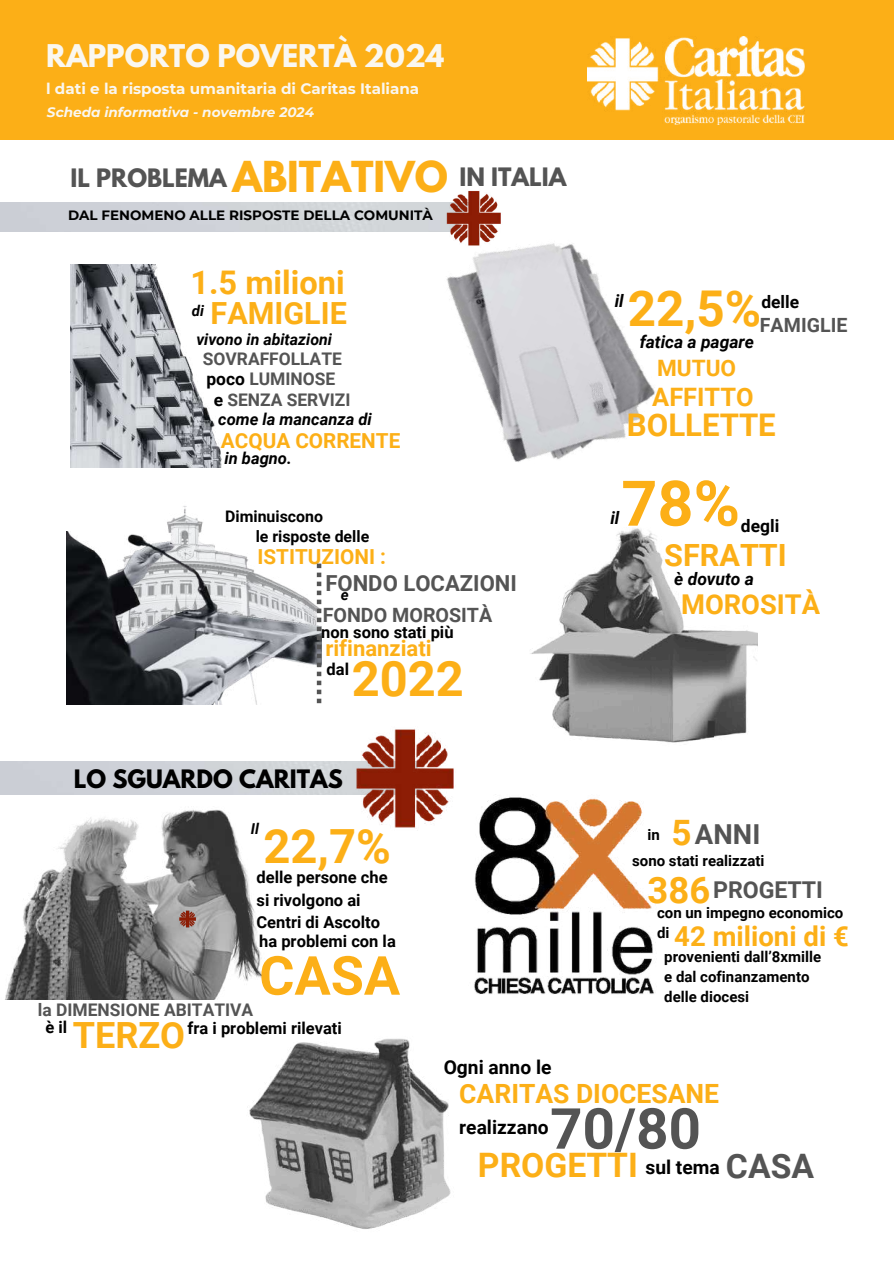
<style>
.page{position:relative;width:894px;height:1264px;background:#fff}
.page>*{position:absolute;margin:0;border:0;box-sizing:border-box;transform-origin:0 0}
.t1{font:700 63px "Roboto";color:#fcaf17}
.t2{font:700 56.55px "Roboto";color:#545454}
.t3{font:700 53.85px "Roboto";color:#fcaf17}
.t4{font:700 49.35px "Roboto";color:#fcaf17}
.t5{font:700 48.9px "Roboto";color:#fcaf17}
.t6{font:700 47.1px "Roboto";color:#fcaf17}
.t7{font:700 36.45px "Roboto";color:#fcaf17}
.t8{font:700 36.15px "Roboto";color:#fcaf17}
.t9{font:700 33.75px "Roboto";color:#fcaf17}
.t10{font:700 32.55px "Roboto";color:#fcaf17}
.t11{font:700 31.2px "Roboto";color:#fcaf17}
.t12{font:700 30.6px "Roboto";color:#fcaf17}
.t13{font:700 30.45px "Roboto";color:#fcaf17}
.t14{font:700 27.75px "League Spartan";color:#faf7f0}
.t15{font:700 27.45px "Roboto";color:#fcaf17}
.t16{font:700 27.45px "Roboto";color:#545454}
.t17{font:700 27.3px "Roboto";color:#fcaf17}
.t18{font:700 26.55px "Roboto";color:#fcaf17}
.t19{font:700 25.35px "Roboto";color:#fcaf17}
.t20{font:700 23.1px "Roboto";color:#545454}
.t21{font:700 22.65px "Roboto";color:#fcaf17}
.t22{font:700 22.5px "League Spartan";color:#545454}
.t23{font:700 22.5px "League Spartan";color:#000}
.t24{font:700 22.05px "Roboto";color:#545454}
.t25{font:700 22.05px "Roboto";color:#fcaf17}
.t26{font:700 20.7px "Roboto";color:#fcaf17}
.t27{font:700 19.65px "Roboto";color:#545454}
.t28{font:700 19.2px "Roboto";color:#000}
.t29{font:700 17.4px/20px "Roboto";color:#545454}
.t30{font:italic 700 17.4px "Roboto";color:#000}
.t31{font:700 17.4px "Roboto";color:#000}
.t32{font:700 16.5px/22.5px "Roboto";color:#000}
.t33{font:italic 700 16.5px "Roboto";color:#000}
.t34{font:700 15.9px/19.4px "Roboto";color:#000}
.t35{font:italic 700 15.9px "Roboto";color:#000}
.t36{font:700 15.15px "Montserrat";color:#faf7f0}
.t37{font:700 15px/20.2px "Roboto";color:#000}
.t38{font:italic 700 15px "Roboto";color:#000}
.t39{font:italic 700 13.65px "Montserrat";color:#faf7f0}
.t40{font:700 13.5px "Montserrat";color:#000}
.s1{font-size:37.8px;color:#fcaf17}
.s2{color:#000}
.s3{font-size:34.95px;color:#fcaf17}
.s4{font-size:19.2px;color:#000}
.s5{color:#545454}
</style>
<div class="page">
<div style="left:0;top:0;width:893px;height:139px;background:#fcaf17"></div>
<img style="left:587px;top:36px;width:217px;height:88px">
<img style="left:355px;top:728px;width:99px;height:100px">
<img style="left:70px;top:265px;width:152px;height:202px">
<img style="left:377px;top:231px;width:278px;height:231px">
<img style="left:167px;top:506px;width:36px;height:25px">
<img style="left:66px;top:531px;width:255px;height:173px">
<svg style="left:317px;top:563px;width:4px;height:140px"></svg>
<img style="left:530px;top:528px;width:226px;height:215px">
<img style="left:0;top:779px;width:290px;height:170px">
<img style="left:180px;top:910px;width:17px;height:20px">
<img style="left:446px;top:191px;width:56px;height:65px">
<img style="left:5px;top:949px;width:446px;height:280px">
<img style="left:474px;top:797px;width:180px;height:198px">
<h3 class="t14" style="left:46px;top:42px;width:399px">RAPPORTO POVERTÀ 2024</h3>
<p class="t39" style="left:47px;top:103px;width:268px">Scheda informativa - novembre 2024</p>
<p class="t36" style="left:46px;top:80px;width:374px">l dati e la risposta umanitaria di Caritas Italiana</p>
<h3 class="t22" style="left:70px;top:167px;width:497px">IL PROBLEMA <span class="s1">ABITATIVO</span> IN ITALIA</h3>
<p class="t40" style="left:68px;top:207px;width:366px">DAL FENOMENO ALLE RISPOSTE DELLA COMUNITÀ</p>
<h3 class="t10" style="left:190px;top:264px;width:156px">1.5 milioni</h3>
<h3 class="t13" style="left:192px;top:295px;width:156px"><sup>di</sup> FAMIGLIE</h3>
<p class="t35" style="left:196px;top:330px;width:137px">vivono in abitazioni</p>
<p class="t29" style="left:203px;top:349px;width:140px">SOVRAFFOLLATE <span class="s2">poco</span> LUMINOSE</p>
<p class="t29" style="left:214px;top:390px;width:138px"><span class="s2">e</span> SENZA SERVIZI</p>
<p class="t33" style="left:218px;top:409px;width:155px">come la mancanza di</p>
<p class="t26" style="left:221px;top:428px;width:181px">ACQUA CORRENTE</p>
<p class="t33" style="left:224px;top:449px;width:69px">in bagno.</p>
<p class="t34" style="left:255px;top:507px;width:115px;text-indent:-30px">Diminuiscono<br>le risposte delle</p>
<h3 class="t24" style="left:325px;top:570px;width:193px">FONDO LOCAZIONI</h3>
<p class="t27" style="left:322px;top:603px;width:171px">FONDO MOROSITÀ</p>
<p class="t32" style="left:321px;top:621px;width:134px">non sono stati più</p>
<p class="t32" style="left:326px;top:658px;width:24px">dal</p>
<p class="t26" style="left:257px;top:544px;width:130px">ISTITUZIONI :</p>
<p class="t38" style="left:340px;top:585px;width:9px">e</p>
<h3 class="t25" style="left:325px;top:635px;width:108px">rifinanziati</h3>
<h3 class="t5" style="left:351px;top:650px;width:114px">2022</h3>
<h3 class="t23" style="left:74px;top:767px;width:270px">LO SGUARDO CARITAS</h3>
<p class="t38" style="left:251px;top:820px;width:10px">Il</p>
<p class="t32" style="left:256px;top:866px;width:132px">delle persone che si rivolgono ai<br>Centri di Ascolto</p>
<h3 class="t6" style="left:263px;top:819px;width:129px">22,7%</h3>
<p class="t32" style="left:259px;top:930px;width:138px">ha problemi con la</p>
<h3 class="t3" style="left:259px;top:944px;width:142px">CASA</h3>
<p class="t32" style="left:187px;top:1016px;width:156px">fra i problemi rilevati</p>
<p class="t29" style="left:38px;top:999px;width:217px">la DIMENSIONE ABITATIVA</p>
<p class="t32" style="left:46px;top:1015px;width:23px">è il</p>
<h3 class="t8" style="left:73px;top:1014px;width:114px">TERZO</h3>
<p class="t30" style="left:614px;top:291px;width:11px">il</p>
<h3 class="t4" style="left:627px;top:280px;width:135px">22,5%</h3>
<p class="t31" style="left:761px;top:292px;width:39px">delle</p>
<p class="t27" style="left:759px;top:313px;width:89px">FAMIGLIE</p>
<p class="t30" style="left:639px;top:332px;width:116px">fatica a pagare</p>
<h3 class="t21" style="left:657px;top:354px;width:81px">MUTUO</h3>
<h3 class="t19" style="left:652px;top:383px;width:103px">AFFITTO</h3>
<h3 class="t11" style="left:626px;top:407px;width:150px">BOLLETTE</h3>
<h1 class="t1" style="left:621px;top:467px;width:120px">78%</h1>
<p class="t30" style="left:610px;top:507px;width:11px">il</p>
<p class="t31" style="left:740px;top:516px;width:40px">degli</p>
<h3 class="t12" style="left:664px;top:538px;width:124px">SFRATTI</h3>
<p class="t30" style="left:674px;top:568px;width:81px">è dovuto a</p>
<h3 class="t17" style="left:681px;top:588px;width:140px">MOROSITÀ</h3>
<h3 class="t16" style="left:671px;top:819px;width:90px"><span class="s3">5</span>ANNI</h3>
<h3 class="t20" style="left:712px;top:876px;width:111px">PROGETTI</h3>
<p class="t37" style="left:657px;top:902px;width:188px">con un impegno economico</p>
<h3 class="t15" style="left:657px;top:920px;width:193px"><sup>di</sup> 42 milioni di €</h3>
<p class="t37" style="left:664px;top:946px;width:158px">provenienti dall’8xmille e dal cofinanzamento delle diocesi</p>
<p class="t37" style="left:632px;top:822px;width:134px;line-height:25.8px;text-indent:15px">in<br>sono stati realizzati</p>
<h3 class="t7" style="left:647px;top:869px;width:64px">386</h3>
<p class="t28" style="left:443px;top:1056px;width:109px">Ogni anno le</p>
<h3 class="t18" style="left:459px;top:1078px;width:261px">CARITAS DIOCESANE</h3>
<p class="t28" style="left:459px;top:1116px;width:91px">realizzano</p>
<h2 class="t2" style="left:550px;top:1096px;width:152px">70/80</h2>
<h3 class="t9" style="left:478px;top:1145px;width:337px">PROGETTI <span class="s4">sul tema</span> <span class="s5">CASA</span></h3>
</div>
